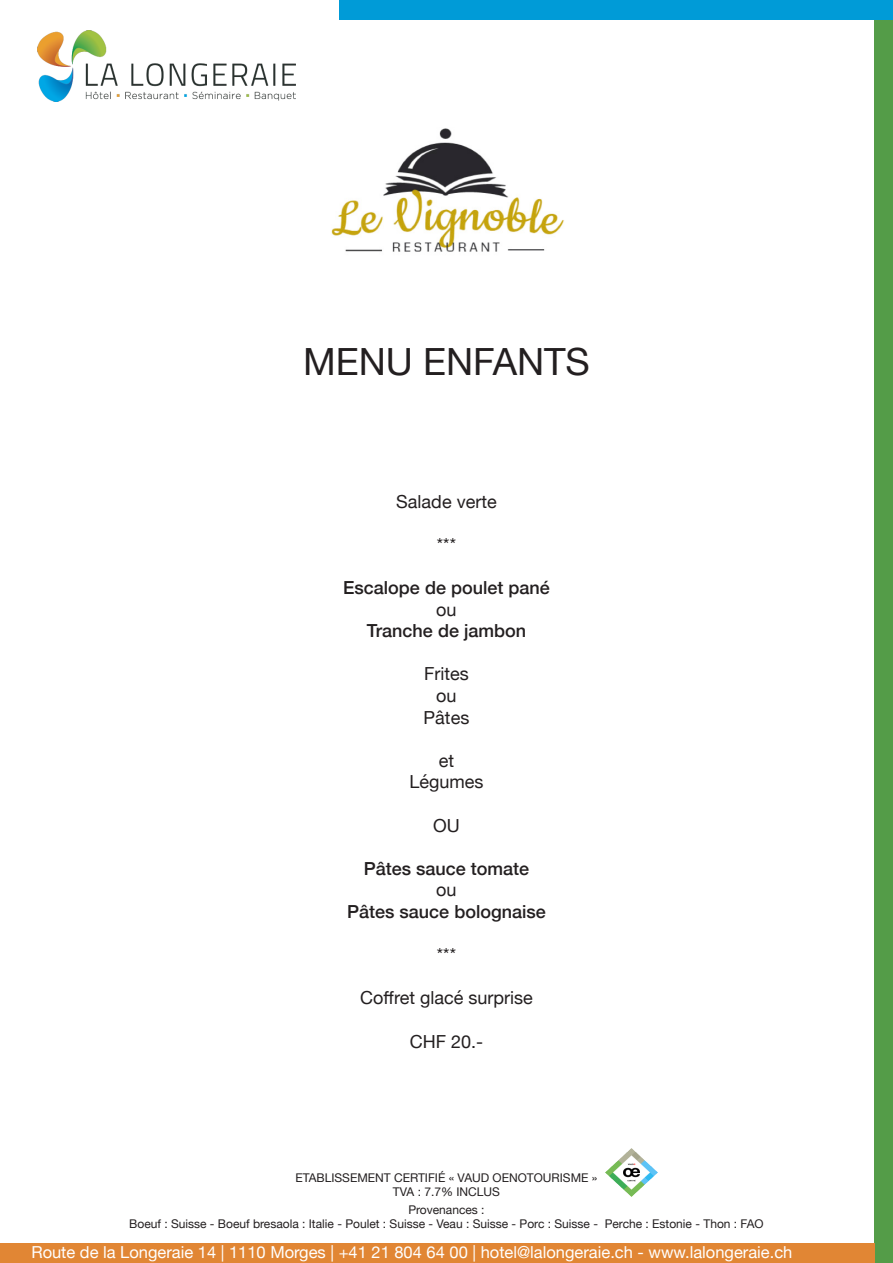
<style>
.page{position:relative;width:893px;height:1263px;background:#fff}
.page>*{position:absolute;margin:0;border:0;box-sizing:border-box;transform-origin:0 0}
.t1{font:37.5px "Helvetica Neue";color:#231f20}
.t2{font:18px "Helvetica Neue";color:#231f20}
.t3{font:500 18px "Helvetica Neue";color:#231f20}
.t4{font:16.5px "Helvetica Neue";color:#fff}
.t5{font:12px "Helvetica Neue";color:#231f20}
</style>
<div class="page">
<img style="left:38px;top:30px;width:257px;height:71px">
<div style="left:875px;top:0;width:18px;height:1263px;background:#549c48"></div>
<div style="left:339px;top:0;width:554px;height:20px;background:#009bd7"></div>
<div style="left:0;top:1244px;width:875px;height:19px;background:#e18634"></div>
<img style="left:606px;top:1149px;width:52px;height:48px">
<img style="left:331px;top:128px;width:233px;height:124px">
<p class="t1" style="left:303px;top:334px;width:288px">MENU ENFANTS</p>
<p class="t2" style="left:396px;top:488px;width:102px">Salade verte</p>
<p class="t2" style="left:437px;top:531px;width:21px">***</p>
<p class="t3" style="left:343px;top:573px;width:208px">Escalope de poulet pané</p>
<p class="t2" style="left:436px;top:596px;width:22px">ou</p>
<p class="t3" style="left:367px;top:616px;width:161px">Tranche de jambon</p>
<p class="t2" style="left:424px;top:661px;width:46px">Frites</p>
<p class="t2" style="left:436px;top:682px;width:22px">ou</p>
<p class="t2" style="left:424px;top:704px;width:47px">Pâtes</p>
<p class="t2" style="left:439px;top:747px;width:17px">et</p>
<p class="t2" style="left:409px;top:769px;width:76px">Légumes</p>
<p class="t2" style="left:433px;top:812px;width:28px">OU</p>
<p class="t3" style="left:364px;top:854px;width:167px">Pâtes sauce tomate</p>
<p class="t2" style="left:436px;top:877px;width:22px">ou</p>
<p class="t3" style="left:347px;top:897px;width:200px">Pâtes sauce bolognaise</p>
<p class="t2" style="left:437px;top:942px;width:21px">***</p>
<p class="t2" style="left:360px;top:985px;width:174px">Coffret glacé surprise</p>
<p class="t2" style="left:410px;top:1028px;width:75px">CHF 20.-</p>
<p class="t5" style="left:296px;top:1169px;width:303px">ETABLISSEMENT CERTIFIÉ « VAUD OENOTOURISME »</p>
<p class="t5" style="left:393px;top:1183px;width:109px">TVA : 7.7% INCLUS</p>
<p class="t5" style="left:408px;top:1201px;width:78px">Provenances :</p>
<p class="t5" style="left:129px;top:1215px;width:636px">Boeuf : Suisse - Boeuf bresaola : Italie - Poulet : Suisse - Veau : Suisse - Porc : Suisse - Perche : Estonie - Thon : FAO</p>
<h3 class="t4" style="left:31px;top:1241px;width:762px">Route de la Longeraie 14 | 1110 Morges | +41 21 804 64 00 | hotel@lalongeraie.ch - www.lalongeraie.ch</h3>
</div>
